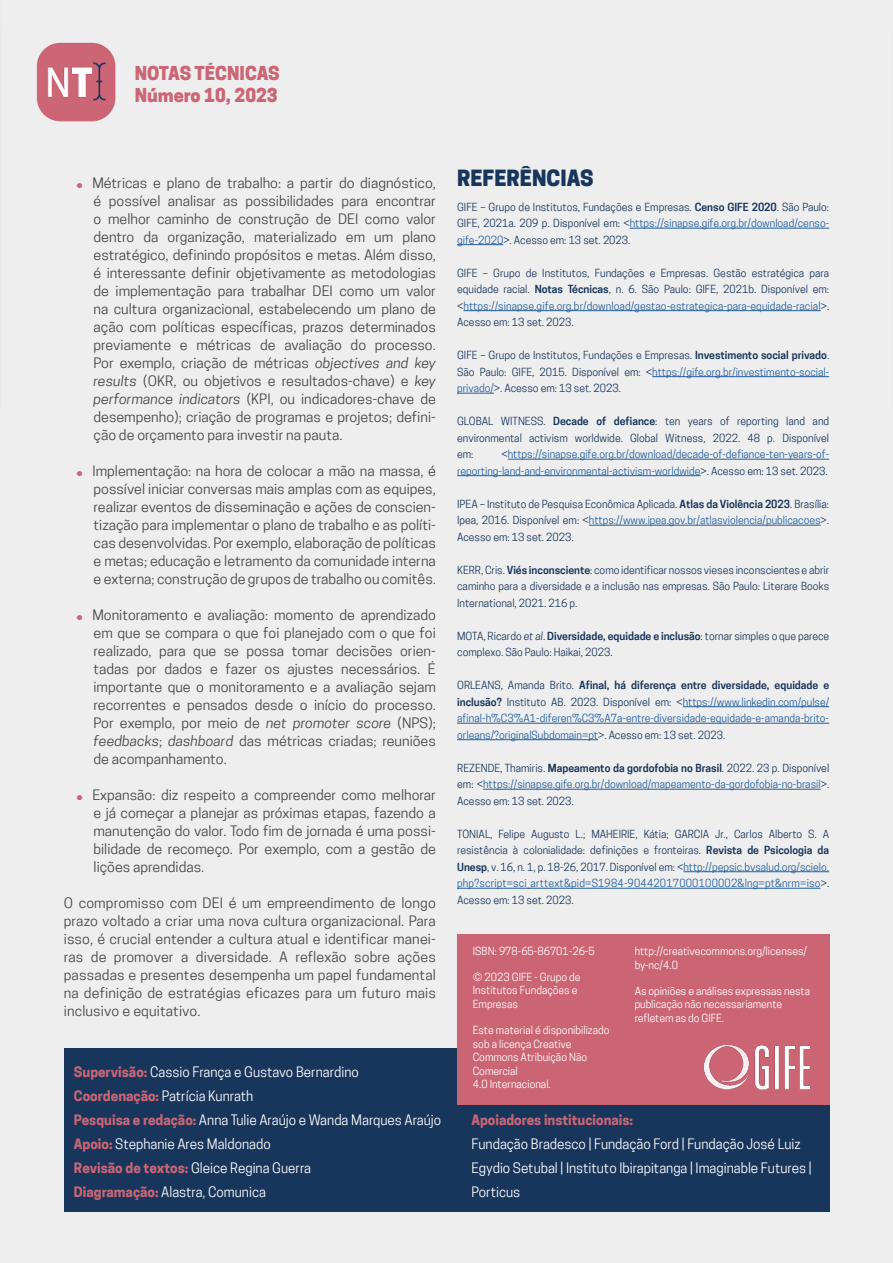
<style>
.page{position:relative;width:893px;height:1263px;background:#fff}
.page>*{position:absolute;margin:0;border:0;box-sizing:border-box;transform-origin:0 0}
.t1{font:800 21px "Cooper Hewitt LO";color:#18365c}
.t2{font:800 18px/21.6px "Cooper Hewitt LO";color:#cc6675}
.t3{font:13.5px/18px "Cooper Hewitt LO";color:#454747;text-align:justify;scale:1.06 1}
.t4{font:13.5px/24px "Cooper Hewitt LO";color:#fff}
.t5{font:700 13.5px "Cooper Hewitt LO";color:#cb6574}
.t6{font:10.5px/16.5px "Cooper Hewitt LO";color:#18365c;text-align:justify}
.t7{font:10.5px/16.5px "Cooper Hewitt LO";color:#215e9e;text-align:justify}
.t8{font:10.5px/13.5px "Cooper Hewitt LO";color:#fff}
.s1{font-size:9px;color:#cb6574}
.s2{font-style:italic}
.s3{font-weight:700;color:#cb6574}
.s4{font-weight:600}
.s5{color:#215e9e}
.s6{color:#18365c}
.s7{font-weight:600;color:#18365c}
</style>
<div class="page">
<div style="left:0;top:0;width:893px;height:950px;background:#eee"></div>
<div style="left:0;top:950px;width:893px;height:313px;background:#eee"></div>
<hr style="left:630px;top:228px;width:199px;height:1px;background:#215e9e">
<hr style="left:457px;top:244px;width:46px;height:1px;background:#215e9e">
<hr style="left:463px;top:310px;width:357px;height:1px;background:#215e9e">
<hr style="left:652px;top:376px;width:177px;height:1px;background:#215e9e">
<hr style="left:457px;top:393px;width:37px;height:1px;background:#215e9e">
<hr style="left:508px;top:459px;width:321px;height:1px;background:#215e9e">
<hr style="left:457px;top:475px;width:244px;height:1px;background:#215e9e">
<hr style="left:589px;top:525px;width:232px;height:1px;background:#215e9e">
<hr style="left:683px;top:706px;width:146px;height:1px;background:#215e9e">
<hr style="left:457px;top:723px;width:372px;height:1px;background:#215e9e">
<hr style="left:457px;top:739px;width:141px;height:1px;background:#215e9e">
<hr style="left:483px;top:789px;width:338px;height:1px;background:#215e9e">
<hr style="left:683px;top:871px;width:146px;height:1px;background:#215e9e">
<hr style="left:457px;top:888px;width:363px;height:1px;background:#215e9e">
<div style="left:64px;top:1048px;width:765px;height:164px;background:#18365c"></div>
<div style="left:457px;top:934px;width:372px;height:171px;background:#cb6574"></div>
<img style="left:705px;top:1045px;width:105px;height:45px">
<h2 class="t2" style="left:135px;top:63px;width:146px">NOTAS TÉCNICAS<br>Número 10, 2023</h2>
<p class="t3" style="left:94px;top:174px;width:325px;text-indent:-17px"><span class="s1">⚫</span> Métricas e plano de trabalho: a partir do diagnóstico, é possível analisar as possibilidades para encontrar o melhor caminho de construção de DEI como valor dentro da organização, materializado em um plano estratégico, definindo propósitos e metas. Além disso, é interessante definir objetivamente as metodologias de implementação para trabalhar DEI como um valor na cultura organizacional, estabelecendo um plano de ação com políticas específicas, prazos determinados previamente e métricas de avaliação do processo.<br>Por exemplo, criação de métricas <span class="s2">objectives and key results</span> (OKR, ou objetivos e resultados-chave) e <span class="s2">key performance indicators</span> (KPI, ou indicadores-chave de desempenho); criação de programas e projetos; defini&shy;ção de orçamento para investir na pauta.</p>
<p class="t3" style="left:94px;top:462px;width:324px;text-indent:-17px"><span class="s1">⚫</span> Implementação: na hora de colocar a mão na massa, é possível iniciar conversas mais amplas com as equipes, realizar eventos de disseminação e ações de conscien&shy;tização para implementar o plano de trabalho e as políti&shy;cas desenvolvidas. Por exemplo, elaboração de políticas e metas; educação e letramento da comunidade interna e externa; construção de grupos de trabalho ou -comitês.</p>
<p class="t3" style="left:94px;top:606px;width:324px;text-indent:-17px"><span class="s1">⚫</span> Monitoramento e avaliação: momento de aprendizado em que se compara o que foi planejado com o que foi realizado, para que se possa tomar decisões orien&shy;tadas por dados e fazer os ajustes necessários. É importante que o monitoramento e a avaliação sejam recorrentes e pensados desde o início do processo.<br>Por exemplo, por meio de <span class="s2">net promoter score</span> (NPS); <span class="s2">feedbacks</span>; <span class="s2">dashboard</span> das métricas criadas; reuniões de acompanhamento.</p>
<p class="t3" style="left:93px;top:786px;width:325px;text-indent:-17px"><span class="s1">⚫</span> Expansão: diz respeito a compreender como melhorar e já começar a planejar as próximas etapas, fazendo a manutenção do valor. Todo fim de jornada é uma possi&shy;bilidade de recomeço. Por exemplo, com a gestão de lições aprendidas.</p>
<p class="t3" style="left:64px;top:894px;width:353px">O compromisso com DEI é um empreendimento de longo prazo voltado a criar uma nova cultura organizacional. Para isso, é crucial entender a cultura atual e identificar manei&shy;ras de promover a diversidade. A reflexão sobre ações passadas e presentes desempenha um papel fundamental na definição de estratégias eficazes para um futuro mais inclusivo e equitativo.</p>
<p class="t4" style="left:74px;top:1059px;width:369px"><span class="s3">Supervisão:</span> Cassio França e Gustavo Bernardino <span class="s3">Coordenação:</span> Patrícia Kunrath<br><span class="s3">Pesquisa e redação:</span> Anna Tulie Araújo e Wanda Marques Araújo <span class="s3">Apoio:</span> Stephanie Ares Maldonado<br><span class="s3">Revisão de textos:</span> Gleice Regina Guerra<br><span class="s3">Diagramação:</span> Alastra, Comunica</p>
<h1 class="t1" style="left:457px;top:165px;width:138px">REFERÊNCIAS</h1>
<p class="t6" style="left:457px;top:199px;width:374px">GIFE – Grupo de Institutos, Fundações e Empresas. <span class="s4">Censo GIFE 2020</span>. São Paulo:<br>GIFE, 2021a. 209 p. Disponível em: &lt;<span class="s5">https://sinapse.gife.org.br/download/censo&shy;gife-2020</span>&gt;. Acesso em: 13 set. 2023.</p>
<p class="t6" style="left:457px;top:265px;width:374px">GIFE – Grupo de Institutos, Fundações e Empresas. Gestão estratégica para equidade racial. <span class="s4">Notas Técnicas</span>, n. 6. São Paulo: GIFE, 2021b. Disponível em: &lt;<span class="s5">https://sinapse.gife.org.br/download/gestao-estrategica-para-equidade-racial</span>&gt;.<br>Acesso em: 13 set. 2023.</p>
<p class="t6" style="left:457px;top:347px;width:374px">GIFE – Grupo de Institutos, Fundações e Empresas. <span class="s4">Investimento social privado</span>.<br>São Paulo: GIFE, 2015. Disponível em: &lt;<span class="s5">https://gife.org.br/investimento-social&shy;privado/</span>&gt;. Acesso em: 13 set. 2023.</p>
<p class="t6" style="left:457px;top:413px;width:374px">GLOBAL WITNESS. <span class="s4">Decade of defiance</span>: ten years of reporting land and environmental activism worldwide. Global Witness, 2022. 48 p. Disponível em:</p>
<p class="t7" style="left:457px;top:446px;width:374px;text-align:right"><span class="s6">&lt;</span>https://sinapse.gife.org.br/download/decade-of-defiance-ten-years-of&shy;reporting-land-and-environmental-activism-worldwide<span class="s6">&gt;. Acesso em: 13 set. 2023.</span></p>
<p class="t6" style="left:457px;top:496px;width:374px">IPEA – Instituto de Pesquisa Econômica Aplicada. <span class="s4">Atlas da Violência 2023</span>. Brasília:<br>Ipea, 2016. Disponível em: &lt;<span class="s5">https://www.ipea.gov.br/atlasviolencia/publicacoes</span>&gt;.<br>Acesso em: 13 set. 2023.</p>
<p class="t6" style="left:457px;top:562px;width:374px">KERR, Cris. <span class="s4">Viés inconsciente</span>: como identificar nossos vieses inconscientes e abrir caminho para a diversidade e a inclusão nas empresas. São Paulo: Literare Books International, 2021. 216 p.</p>
<p class="t6" style="left:457px;top:628px;width:374px">MOTA, Ricardo <span class="s2">et al</span>. <span class="s4">Diversidade, equidade e inclusão</span>: tornar simples o que parece complexo. São Paulo: Haikai, 2023.</p>
<p class="t7" style="left:457px;top:677px;width:374px"><span class="s6">ORLEANS, Amanda Brito.</span> <span class="s7">Afinal, há diferença entre diversidade, equidade e inclusão?</span> <span class="s6">Instituto AB. 2023. Disponível em: &lt;</span>https://www.linkedin.com/pulse/ afinal-h%C3%A1-diferen%C3%A7a-entre-diversidade-equidade-e-amanda-brito&shy;orleans/?originalSubdomain=pt<span class="s6">&gt;. Acesso em: 13 set. 2023.</span></p>
<p class="t7" style="left:457px;top:760px;width:374px"><span class="s6">REZENDE, Thamiris.</span> <span class="s7">Mapeamento da gordofobia no Brasil</span><span class="s6">. 2022. 23 p. Disponível em: &lt;</span>https://sinapse.gife.org.br/download/mapeamento-da-gordofobia-no-brasil<span class="s6">&gt;.<br>Acesso em: 13 set. 2023.</span></p>
<p class="t6" style="left:457px;top:826px;width:374px">TONIAL, Felipe Augusto L.; MAHEIRIE, Kátia; GARCIA Jr., Carlos Alberto S. A resistência à colonialidade: definições e fronteiras. <span class="s4">Revista de Psicologia da Unesp</span>, v. 16, n. 1, p. 18-26, 2017. Disponível em: &lt;<span class="s5">http://pepsic.bvsalud.org/scielo. php?script=sci_arttext&amp;pid=S1984-90442017000100002&amp;lng=pt&amp;nrm=iso</span>&gt;.<br>Acesso em: 13 set. 2023.</p>
<p class="t8" style="left:473px;top:944px;width:123px">ISBN: 978-65-86701-26-5</p>
<p class="t8" style="left:473px;top:970px;width:109px">© 2023 GIFE - Grupo de<br>Institutos Fundações e<br>Empresas</p>
<p class="t8" style="left:473px;top:1023px;width:138px">Este material é disponibilizado sob a licença Creative<br>Commons Atribuição Não<br>Comercial<br>4.0 Internacional.</p>
<p class="t8" style="left:635px;top:944px;width:174px">http://creativecommons.org/licenses/ by-nc/4.0</p>
<p class="t8" style="left:635px;top:984px;width:177px">As opiniões e análises expressas nesta publicação não necessariamente refletem as do GIFE.</p>
<p class="t5" style="left:471px;top:1112px;width:163px">Apoiadores institucionais:</p>
<p class="t4" style="left:471px;top:1132px;width:341px">Fundação Bradesco | Fundação Ford | Fundação José Luiz<br>Egydio Setubal | Instituto Ibirapitanga | Imaginable Futures |<br>Porticus</p>
</div>
